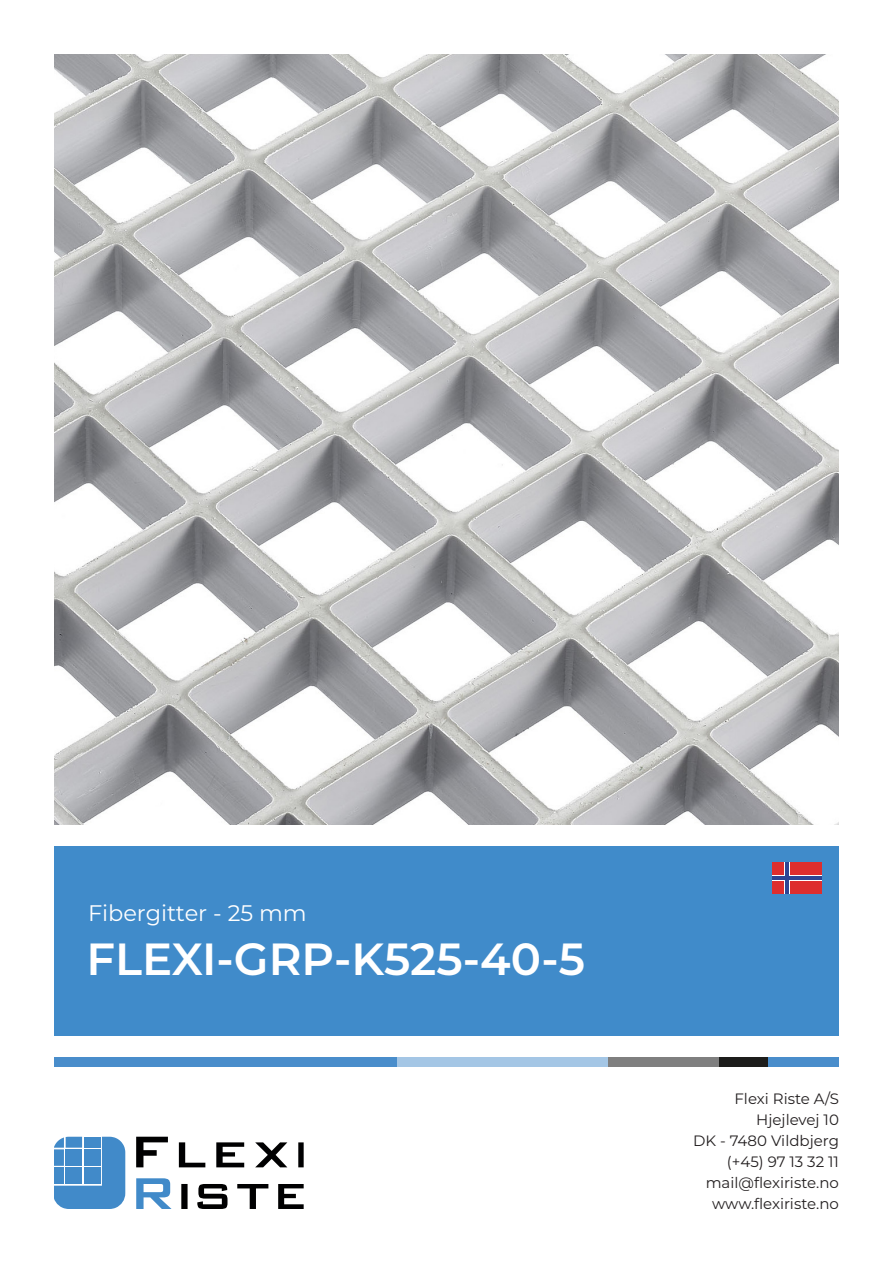
<style>
.page{position:relative;width:893px;height:1263px;background:#fff}
.page>*{position:absolute;margin:0;border:0;box-sizing:border-box;transform-origin:0 0}
.t1{font:600 45px "Montserrat";color:#fff}
.t2{font:22.5px "Montserrat";color:#fff}
.Broed_højre{font:15px/21px "Montserrat";color:#231f20;text-align:center}
</style>
<div class="page">
<img style="left:54px;top:54px;width:785px;height:771px">
<div style="left:768px;top:1057px;width:71px;height:10px;background:#498dcb"></div>
<div style="left:719px;top:1057px;width:49px;height:10px;background:#1d1d1b"></div>
<div style="left:608px;top:1057px;width:111px;height:10px;background:#7f7f7f"></div>
<div style="left:54px;top:1057px;width:343px;height:10px;background:#498dcb"></div>
<div style="left:397px;top:1057px;width:211px;height:10px;background:#a4c6e5"></div>
<div style="left:54px;top:847px;width:785px;height:189px;background:#408bca"></div>
<svg style="left:54px;top:1137px;width:71px;height:72px;background:#5798cf"></svg>
<div style="left:66px;top:1167px;width:16px;height:17px;background:#418ac9"></div>
<div style="left:84px;top:1149px;width:16px;height:17px;background:#418ac9"></div>
<svg style="left:136px;top:1137px;width:32px;height:30px"></svg>
<svg style="left:179px;top:1142px;width:26px;height:25px"></svg>
<svg style="left:216px;top:1142px;width:28px;height:25px"></svg>
<svg style="left:278px;top:1184px;width:26px;height:25px"></svg>
<svg style="left:255px;top:1142px;width:32px;height:25px"></svg>
<div style="left:298px;top:1142px;width:6px;height:25px;background:#000001"></div>
<svg style="left:136px;top:1178px;width:36px;height:31px"></svg>
<div style="left:181px;top:1184px;width:7px;height:25px;background:#000001"></div>
<svg style="left:197px;top:1184px;width:31px;height:25px"></svg>
<svg style="left:237px;top:1184px;width:31px;height:25px"></svg>
<div style="left:772px;top:863px;width:50px;height:31px;background:#de2e2e"></div>
<div style="left:772px;top:875px;width:50px;height:6px;background:#fff"></div>
<div style="left:784px;top:863px;width:6px;height:31px;background:#2e4594"></div>
<hr style="left:772px;top:876px;width:50px;height:4px;background:#2e4594">
<p class="t2" style="left:88px;top:897px;width:220px">Fibergitter - 25 mm</p>
<p class="t1" style="left:86px;top:927px;width:500px">FLEXI-GRP-K525-40-5</p>
<p class="Broed_højre" style="left:734px;top:1087px;width:106px">Flexi Riste A/S</p>
<p class="Broed_højre" style="left:756px;top:1108px;width:84px">Hjejlevej 10</p>
<p class="Broed_højre" style="left:693px;top:1129px;width:147px">DK - 7480 Vildbjerg</p>
<p class="Broed_højre" style="left:727px;top:1150px;width:114px">(+45) 97 13 32 11</p>
<p class="Broed_højre" style="left:706px;top:1171px;width:135px">mail@flexiriste.no www.flexiriste.no</p>
</div>
